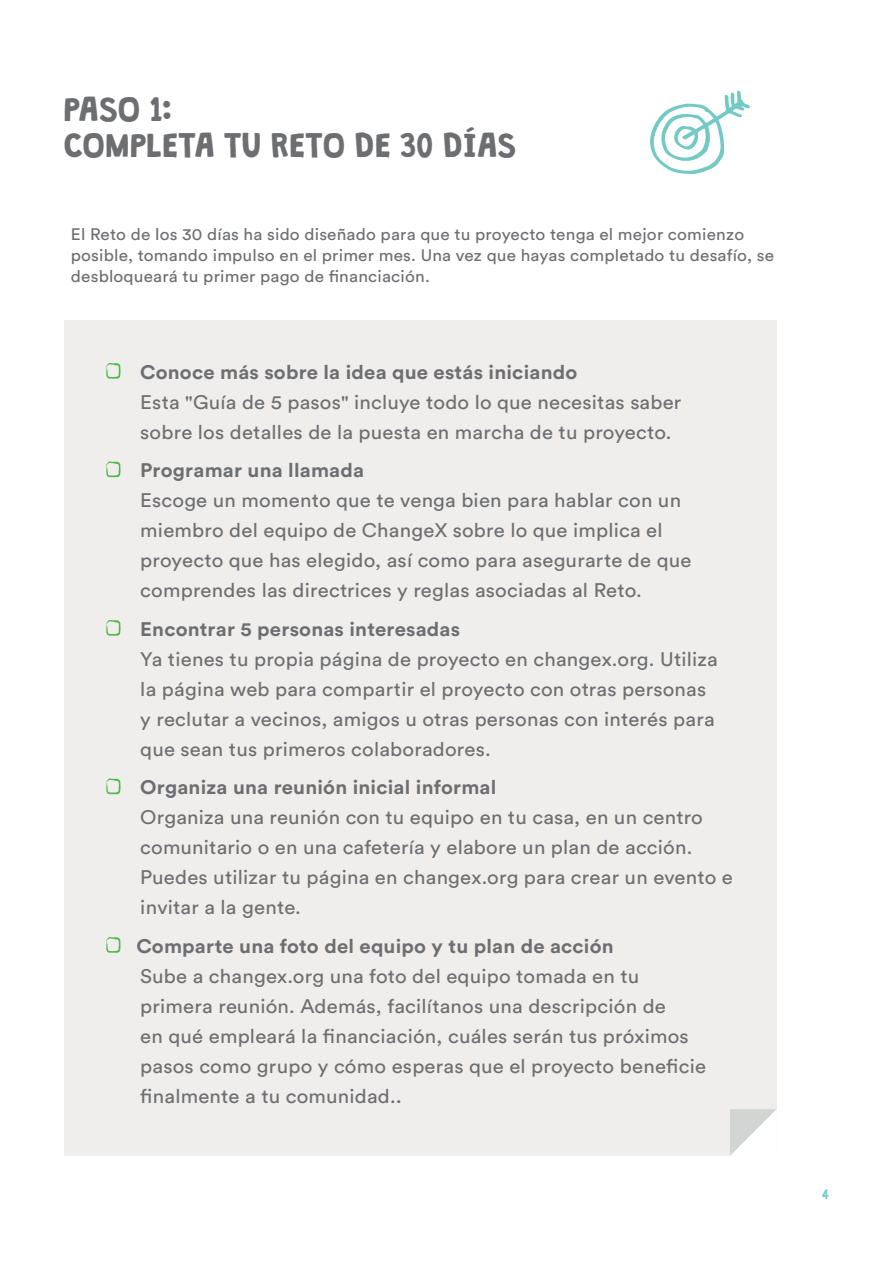
<style>
.page{position:relative;width:893px;height:1263px;background:#fff}
.page>*{position:absolute;margin:0;border:0;box-sizing:border-box;transform-origin:0 0}
.t1{font:30px "Granstander Clean";letter-spacing:-.01em;color:#6d6e71}
.t2{font:19.5px/30px "Circular Std";letter-spacing:.01em;color:#6d6e71;scale:1.05 1}
.t3{font:700 19.5px "Circular Std";letter-spacing:.01em;color:#6d6e71;scale:1.05 1}
.t4{font:16.5px/21px "Circular Std";letter-spacing:.01em;color:#6d6e71;scale:1.05 1}
.t5{font:12px "Granstander Clean";color:#73cac4}
.s1{font-size:21px}
</style>
<div class="page">
<svg style="left:650px;top:91px;width:100px;height:83px"></svg>
<div style="left:64px;top:320px;width:713px;height:836px;background:#efeeed"></div>
<svg style="left:106px;top:363px;width:15px;height:16px"></svg>
<svg style="left:106px;top:461px;width:15px;height:16px"></svg>
<svg style="left:106px;top:620px;width:15px;height:16px"></svg>
<svg style="left:106px;top:778px;width:15px;height:16px"></svg>
<svg style="left:106px;top:937px;width:15px;height:16px"></svg>
<svg style="left:730px;top:1109px;width:47px;height:47px;background:#e9e9e9"></svg>
<p class="t1" style="left:64px;top:93px;width:110px">PASO 1:</p>
<p class="t1" style="left:64px;top:129px;width:455px">COMPLETA TU RETO DE 30 DÍAS</p>
<p class="t4" style="left:71px;top:224px;width:671px">El Reto de los 30 días ha sido diseñado para que tu proyecto tenga el mejor comienzo posible, tomando impulso en el primer mes. Una vez que hayas completado tu desafío, se desbloqueará tu primer pago de financiación.</p>
<p class="t3" style="left:140px;top:359px;width:418px">Conoce más sobre la idea que estás iniciando</p>
<p class="t2" style="left:140px;top:387px;width:517px">Esta "Guía de 5 pasos" incluye todo lo que necesitas saber sobre los detalles de la puesta en marcha de tu proyecto.</p>
<p class="t3" style="left:140px;top:458px;width:215px">Programar una llamada</p>
<p class="t2" style="left:140px;top:485px;width:526px">Escoge un momento que te venga bien para hablar con un miembro del equipo de ChangeX sobre lo que implica el proyecto que has elegido, así como para asegurarte de que comprendes las directrices y reglas asociadas al Reto.</p>
<p class="t3" style="left:140px;top:616px;width:306px">Encontrar 5 personas interesadas</p>
<p class="t2" style="left:140px;top:644px;width:552px">Ya tienes tu propia página de proyecto en changex.org. Utiliza la página web para compartir el proyecto con otras personas y reclutar a vecinos, amigos u otras personas con interés para que sean tus primeros colaboradores.</p>
<p class="t3" style="left:140px;top:775px;width:341px">Organiza una reunión inicial informal</p>
<p class="t2" style="left:140px;top:802px;width:566px">Organiza una reunión con tu equipo en tu casa, en un centro comunitario o en una cafetería y elabore un plan de acción.<br>Puedes utilizar tu página en changex.org para crear un evento e invitar a la gente.</p>
<p class="t3" style="left:136px;top:933px;width:456px">Comparte una foto del equipo y tu plan de acción</p>
<p class="t2" style="left:140px;top:961px;width:540px">Sube a changex.org una foto del equipo tomada en tu primera reunión. Además, facilítanos una descripción de<br>en qué empleará la financiación, cuáles serán tus próximos pasos como grupo y cómo esperas que el proyecto beneficie finalmente a tu comunidad.<span class="s1">.</span></p>
<p class="t5" style="left:822px;top:1188px;width:9px">4</p>
</div>
